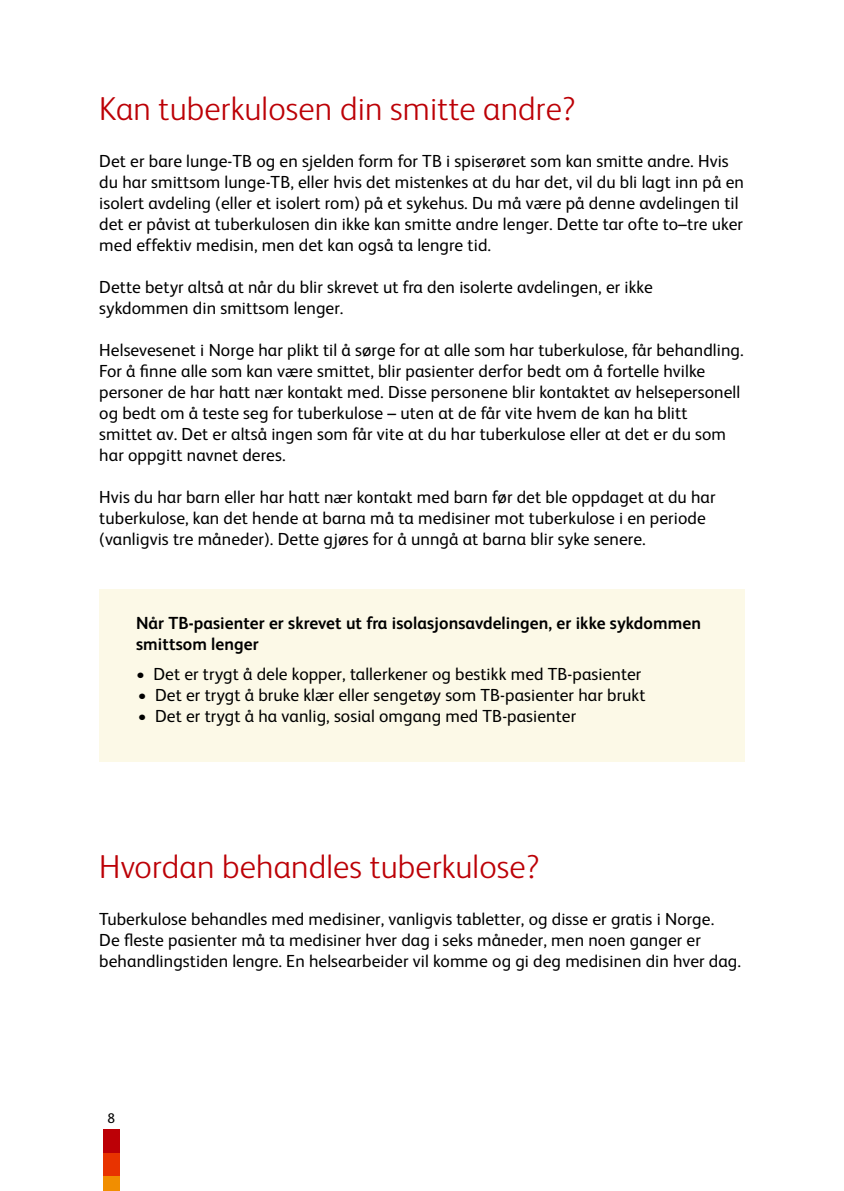
<style>
.page{position:relative;width:844px;height:1191px;background:#fff}
.page>*{position:absolute;margin:0;border:0;box-sizing:border-box;transform-origin:0 0}
.t1{font:300 33.25px "FS Albert";letter-spacing:.005em;color:#bc0006}
.t2{font:17.5px/21px "FS Albert";letter-spacing:.005em;color:#000}
.t3{font:700 17.5px/21px "FS Albert";letter-spacing:.005em;color:#000}
.t4{font:14px "FS Albert";color:#000}
</style>
<div class="page">
<div style="left:103px;top:1128px;width:17px;height:25px;background:#bc0006"></div>
<div style="left:103px;top:1153px;width:17px;height:23px;background:#e83300"></div>
<div style="left:103px;top:1176px;width:17px;height:15px;background:#f18e00"></div>
<div style="left:99px;top:589px;width:645px;height:172px;background:#fcf9e7"></div>
<h1 class="t1" style="left:99px;top:89px;width:478px">Kan tuberkulosen din smitte andre?</h1>
<p class="t2" style="left:99px;top:151px;width:646px">Det er bare lunge-TB og en sjelden form for TB i spiserøret som kan smitte andre. Hvis du har smittsom lunge-TB, eller hvis det mistenkes at du har det, vil du bli lagt inn på en isolert avdeling (eller et isolert rom) på et sykehus. Du må være på denne avdelingen til det er påvist at tuberkulosen din ikke kan smitte andre lenger. Dette tar ofte to–tre uker med effektiv medisin, men det kan også ta lengre tid.</p>
<p class="t2" style="left:99px;top:277px;width:555px">Dette betyr altså at når du blir skrevet ut fra den isolerte avdelingen, er ikke sykdommen din smittsom lenger.</p>
<p class="t2" style="left:99px;top:340px;width:645px">Helsevesenet i Norge har plikt til å sørge for at alle som har tuberkulose, får behandling.<br>For å finne alle som kan være smittet, blir pasienter derfor bedt om å fortelle hvilke personer de har hatt nær kontakt med. Disse personene blir kontaktet av helsepersonell og bedt om å teste seg for tuberkulose – uten at de får vite hvem de kan ha blitt smittet av. Det er altså ingen som får vite at du har tuberkulose eller at det er du som har oppgitt navnet deres.</p>
<p class="t2" style="left:99px;top:487px;width:617px">Hvis du har barn eller har hatt nær kontakt med barn før det ble oppdaget at du har tuberkulose, kan det hende at barna må ta medisiner mot tuberkulose i en periode (vanligvis tre måneder). Dette gjøres for å unngå at barna blir syke senere.</p>
<p class="t3" style="left:136px;top:613px;width:566px">Når TB-pasienter er skrevet ut fra isolasjonsavdelingen, er ikke sykdommen smittsom lenger</p>
<p class="t2" style="left:136px;top:663px;width:506px">• Det er trygt å dele kopper, tallerkener og bestikk med TB-pasienter</p>
<p class="t2" style="left:138px;top:684px;width:509px">• Det er trygt å bruke klær eller sengetøy som TB-pasienter har brukt</p>
<p class="t2" style="left:138px;top:705px;width:439px">• Det er trygt å ha vanlig, sosial omgang med TB-pasienter</p>
<h1 class="t1" style="left:99px;top:847px;width:441px">Hvordan behandles tuberkulose?</h1>
<p class="t2" style="left:99px;top:908px;width:643px">Tuberkulose behandles med medisiner, vanligvis tabletter, og disse er gratis i Norge.<br>De fleste pasienter må ta medisiner hver dag i seks måneder, men noen ganger er behandlingstiden lengre. En helsearbeider vil komme og gi deg medisinen din hver dag.</p>
<p class="t4" style="left:107px;top:1110px;width:9px">8</p>
</div>
